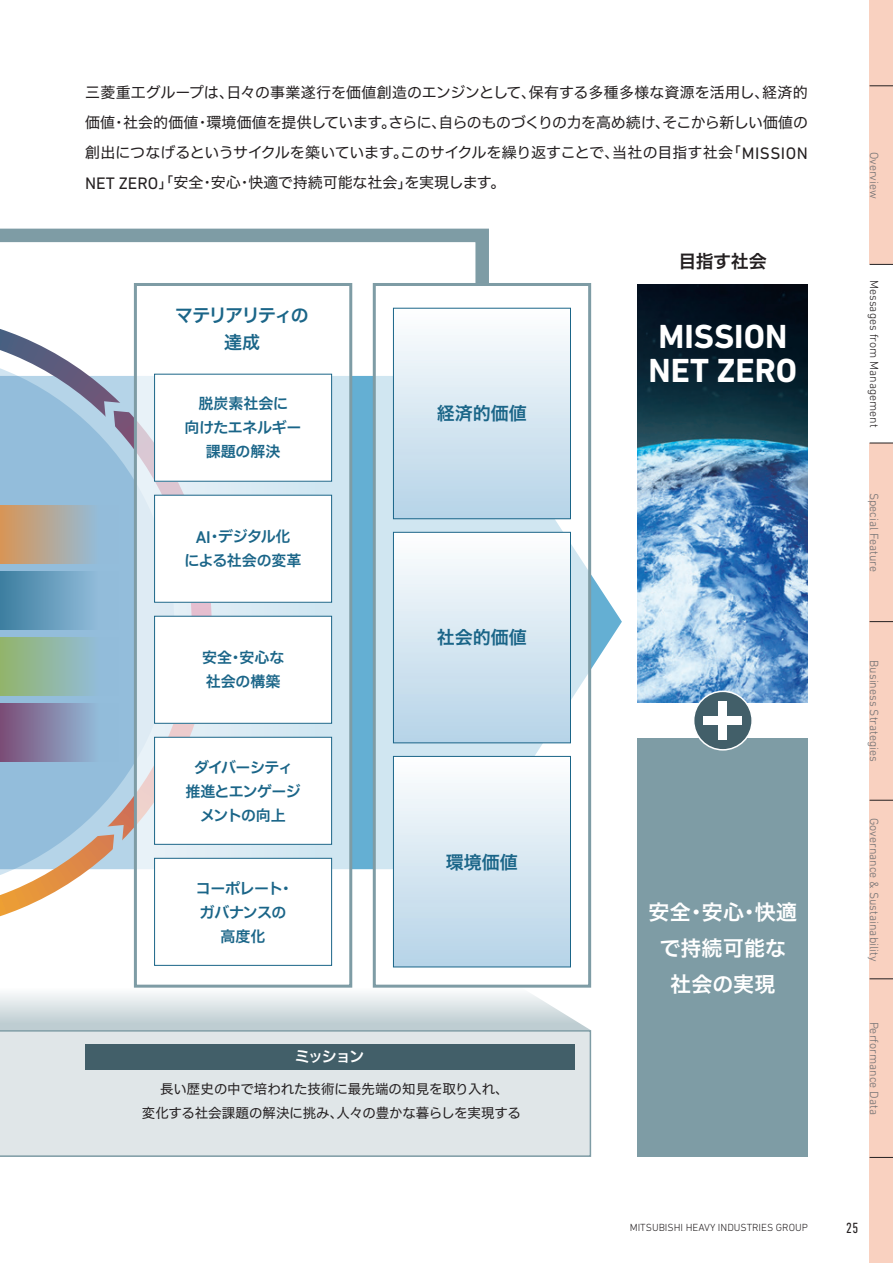
<style>
.page{position:relative;width:893px;height:1263px;background:#fff}
.page>*{position:absolute;margin:0;border:0;box-sizing:border-box;transform-origin:0 0}
.t1{font:700 33.9px/33.9px "DIN Next LT Pro";color:#fff}
.t2{font:21px/36px "Hiragino UD Sans F Std N W6";letter-spacing:.01em;color:#fff;text-align:center}
.t3{font:18px "Hiragino UD Sans F Std N W6";color:#1a6588}
.t4{font:18px/27px "Hiragino UD Sans F Std N W6";letter-spacing:-.085em;color:#1a6588;text-align:center}
.t5{font:18px "Hiragino UD Sans F Std N W6";letter-spacing:-.03em;color:#231f20}
.t6{font:15px/30px "Hiragino UD Sans F Std N W4";letter-spacing:-.01em;color:#231f20;text-align:justify}
.t7{font:15px/24px "Hiragino UD Sans F Std N W6";letter-spacing:-.03em;color:#1a6588;text-align:center}
.t8{font:15px/24px "Hiragino UD Sans F Std N W6";letter-spacing:-.05em;color:#1a6588;text-align:center}
.t9{font:15px/24px "Hiragino UD Sans F Std N W6";letter-spacing:-.01em;color:#1a6588;text-align:center}
.t10{font:15px/24px "Hiragino UD Sans F Std N W6";color:#1a6588}
.t11{font:15px "Hiragino UD Sans F Std N W6";letter-spacing:-.09em;color:#fff}
.t12{font:condensed 15px "DIN Next LT Pro";color:#231f20}
.t13{font:13.5px/24px "Hiragino UD Sans F Std N W4";letter-spacing:-.01em;color:#231f20;text-align:center}
.t14{font:300 12px "DIN Next LT Pro";color:#6c6d70}
.t15{font:300 12px "DIN Next LT Pro";color:#231f20}
.t16{font:300 10.5px "DIN Next LT Pro";color:#231f20}
.s1{font-family:"DIN Next LT Pro";font-size:16.95px}
.s2{font-family:"DIN Next LT Pro";font-weight:500;font-size:17.25px}
</style>
<div class="page">
<svg style="left:352px;top:376px;width:270px;height:493px"></svg>
<svg style="left:0;top:228px;width:489px;height:70px"></svg>
<div style="left:0;top:1030px;width:591px;height:127px;background:#e0e6e8"></div>
<svg style="left:0;top:983px;width:590px;height:47px"></svg>
<div style="left:85px;top:1044px;width:489px;height:25px;background:#425f69"></div>
<svg style="left:377px;top:287px;width:210px;height:697px"></svg>
<img style="left:638px;top:284px;width:170px;height:418px">
<div style="left:638px;top:739px;width:170px;height:418px;background:#7e9ca5"></div>
<div style="left:393px;top:308px;width:177px;height:211px;background:linear-gradient(to bottom,#fefefe,#b5d3e7)"></div>
<div style="left:393px;top:308px;width:178px;height:211px;border:1px solid #1a6588"></div>
<div style="left:393px;top:532px;width:177px;height:211px;background:linear-gradient(to bottom,#fefefe,#b5d3e7)"></div>
<div style="left:393px;top:532px;width:178px;height:211px;border:1px solid #1a6588"></div>
<div style="left:393px;top:756px;width:177px;height:211px;background:linear-gradient(to bottom,#fefefe,#b5d3e7)"></div>
<div style="left:393px;top:756px;width:178px;height:211px;border:1px solid #1a6588"></div>
<div style="left:373px;top:283px;width:218px;height:705px;border:3px solid #7e9ca5"></div>
<svg style="left:0;top:329px;width:134px;height:587px"></svg>
<svg style="left:84px;top:825px;width:40px;height:39px"></svg>
<svg style="left:104px;top:401px;width:30px;height:38px"></svg>
<div style="left:0;top:505px;width:119px;height:59px;background:linear-gradient(to right,#d69659,#89c2ed)"></div>
<div style="left:0;top:571px;width:119px;height:58px;background:linear-gradient(to right,#3e7fa1,#9ec5e2)"></div>
<div style="left:0;top:637px;width:119px;height:58px;background:linear-gradient(to right,#92b46d,#92bdea)"></div>
<div style="left:0;top:703px;width:119px;height:58px;background:linear-gradient(to right,#7b4e78,#95cce8)"></div>
<svg style="left:138px;top:287px;width:210px;height:697px"></svg>
<div style="left:155px;top:374px;width:177px;height:107px;background:#fff"></div>
<div style="left:154px;top:374px;width:178px;height:108px;border:1px solid #1a6588"></div>
<div style="left:155px;top:616px;width:177px;height:107px;background:#fff"></div>
<div style="left:154px;top:616px;width:178px;height:108px;border:1px solid #1a6588"></div>
<div style="left:155px;top:495px;width:177px;height:107px;background:#fff"></div>
<div style="left:154px;top:495px;width:178px;height:108px;border:1px solid #1a6588"></div>
<div style="left:155px;top:737px;width:177px;height:107px;background:#fff"></div>
<div style="left:154px;top:737px;width:178px;height:108px;border:1px solid #1a6588"></div>
<div style="left:155px;top:858px;width:177px;height:107px;background:#fff"></div>
<div style="left:154px;top:858px;width:178px;height:108px;border:1px solid #1a6588"></div>
<div style="left:134px;top:283px;width:218px;height:705px;border:3px solid #7e9ca5"></div>
<div style="left:694px;top:691px;width:58px;height:59px;background:#425f69;border-radius:50%"></div>
<div style="left:693px;top:691px;width:60px;height:59px;border:2px solid #fff;border-radius:50%"></div>
<div style="left:704px;top:716px;width:38px;height:9px;background:#fff"></div>
<div style="left:719px;top:701px;width:8px;height:39px;background:#fff"></div>
<div style="left:870px;top:0;width:23px;height:1263px;background:#f9d1c0"></div>
<div style="left:870px;top:264px;width:23px;height:179px;background:#fff"></div>
<svg style="left:870px;top:86px;width:23px;height:1px"></svg>
<svg style="left:870px;top:1157px;width:23px;height:1px"></svg>
<svg style="left:870px;top:800px;width:23px;height:1px"></svg>
<svg style="left:870px;top:621px;width:23px;height:1px"></svg>
<svg style="left:870px;top:978px;width:23px;height:1px"></svg>
<svg style="left:870px;top:443px;width:23px;height:1px"></svg>
<svg style="left:870px;top:264px;width:23px;height:1px"></svg>
<p class="t6" style="left:85px;top:77px;width:725px">三菱重工グループは、日々の事業遂行を価値創造のエンジンとして、保有する多種多様な資源を活用し、経済的価値・社会的価値・環境価値を提供しています。さらに、自らのものづくりの力を高め続け、そこから新しい価値の創出につなげるというサイクルを築いています。このサイクルを繰り返すことで、当社の目指す社会「<span class="s1">MISSION NET ZERO</span>」「安全・安心・快適で持続可能な社会」を実現します。</p>
<p class="t4" style="left:175px;top:301px;width:135px">マテリアリティの達成</p>
<p class="t9" style="left:185px;top:391px;width:119px">脱炭素社会に<br>向けたエネルギー課題の解決</p>
<p class="t7" style="left:185px;top:524px;width:118px"><span class="s2">AI</span>・デジタル化<br>による社会の変革</p>
<p class="t10" style="left:202px;top:645px;width:84px">安全・安心な社会の構築</p>
<p class="t8" style="left:185px;top:754px;width:117px">ダイバーシティ推進とエンゲージメントの向上</p>
<p class="t7" style="left:196px;top:875px;width:99px">コーポレート・ガバナンスの高度化</p>
<p class="t3" style="left:437px;top:400px;width:91px">経済的価値</p>
<p class="t3" style="left:437px;top:624px;width:91px">社会的価値</p>
<p class="t3" style="left:446px;top:848px;width:73px">環境価値</p>
<p class="t11" style="left:295px;top:1045px;width:71px">ミッション</p>
<p class="t13" style="left:142px;top:1077px;width:381px">長い歴史の中で培われた技術に最先端の知見を取り入れ、<br>変化する社会課題の解決に挑み、人々の豊かな暮らしを実現する</p>
<p class="t5" style="left:678px;top:247px;width:90px">目指す社会</p>
<h1 class="t1" style="left:649px;top:320px;width:150px">MISSION<br>NET ZERO</h1>
<h2 class="t2" style="left:649px;top:892px;width:150px">安全・安心・快適で持続可能な社会の実現</h2>
<p class="t14" style="left:881px;top:152px;width:49px;rotate:90deg">Overview</p>
<p class="t15" style="left:881px;top:280px;width:149px;rotate:90deg">Messages from Management</p>
<p class="t14" style="left:881px;top:493px;width:81px;rotate:90deg">Special Feature</p>
<p class="t14" style="left:881px;top:660px;width:103px;rotate:90deg">Business Strategies</p>
<p class="t14" style="left:881px;top:818px;width:145px;rotate:90deg">Governance &amp; Sustainability</p>
<p class="t14" style="left:881px;top:1021px;width:95px;rotate:90deg">Performance Data</p>
<p class="t16" style="left:630px;top:1222px;width:180px">MITSUBISHI HEAVY INDUSTRIES GROUP</p>
<p class="t12" style="left:846px;top:1219px;width:14px">25</p>
</div>
